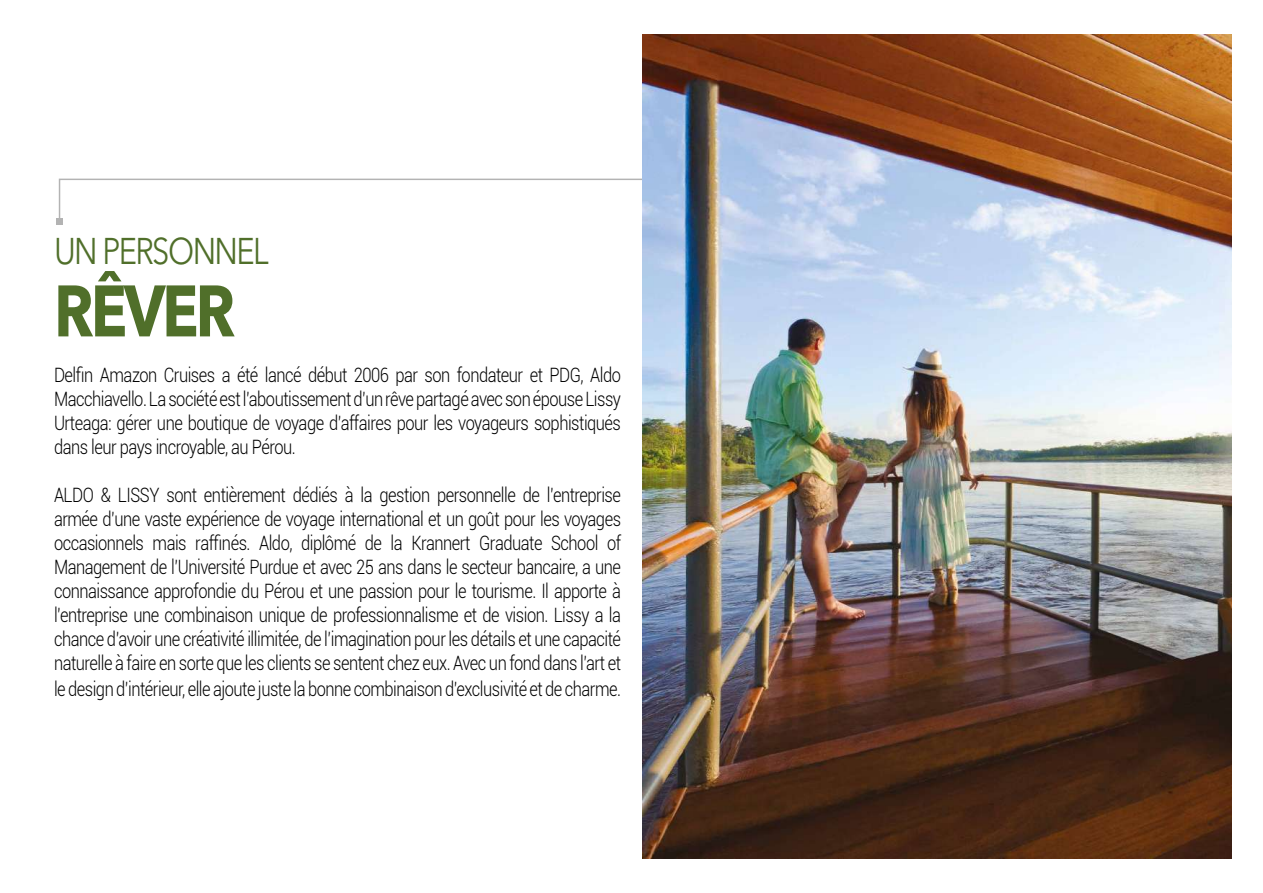
<style>
.page{position:relative;width:1263px;height:893px;background:#fff}
.page>*{position:absolute;margin:0;border:0;box-sizing:border-box;transform-origin:0 0}
.t1{font:700 72px "Avenir Next LT Pro";letter-spacing:-.05em;color:#506f2a;scale:.83 1}
.t2{font:36.9px "Avenir Next LT Pro";letter-spacing:-.05em;color:#506f2a;scale:.83 1}
.t3{font:300 19.8px/24.2px "Roboto";letter-spacing:-.03em;color:#000;text-align:justify;scale:.83 1}
</style>
<div class="page">
<svg style="left:57px;top:178px;width:585px;height:47px"></svg>
<img style="left:642px;top:34px;width:589px;height:825px">
<h2 class="t2" style="left:54px;top:230px;width:260px">UN PERSONNEL</h2>
<h1 class="t1" style="left:54px;top:267px;width:220px">RÊVER</h1>
<p class="t3" style="left:54px;top:363px;width:685px">Delfin Amazon Cruises a été lancé début 2006 par son fondateur et PDG, Aldo Macchiavello. La société est l’aboutissement d’un rêve partagé avec son épouse Lissy Urteaga: gérer une boutique de voyage d’affaires pour les voyageurs sophistiqués dans leur pays incroyable, au Pérou.</p>
<p class="t3" style="left:54px;top:483px;width:685px">ALDO &amp; LISSY sont entièrement dédiés à la gestion personnelle de l’entreprise armée d’une vaste expérience de voyage international et un goût pour les voyages occasionnels mais raffinés. Aldo, diplômé de la Krannert Graduate School of Management de l’Université Purdue et avec 25 ans dans le secteur bancaire, a une connaissance approfondie du Pérou et une passion pour le tourisme. Il apporte à l’entreprise une combinaison unique de professionnalisme et de vision. Lissy a la chance d’avoir une créativité illimitée, de l’imagination pour les détails et une capacité naturelle à faire en sorte que les clients se sentent chez eux. Avec un fond dans l’art et le design d’intérieur, elle ajoute juste la bonne combinaison d’exclusivité et de charme.</p>
</div>
